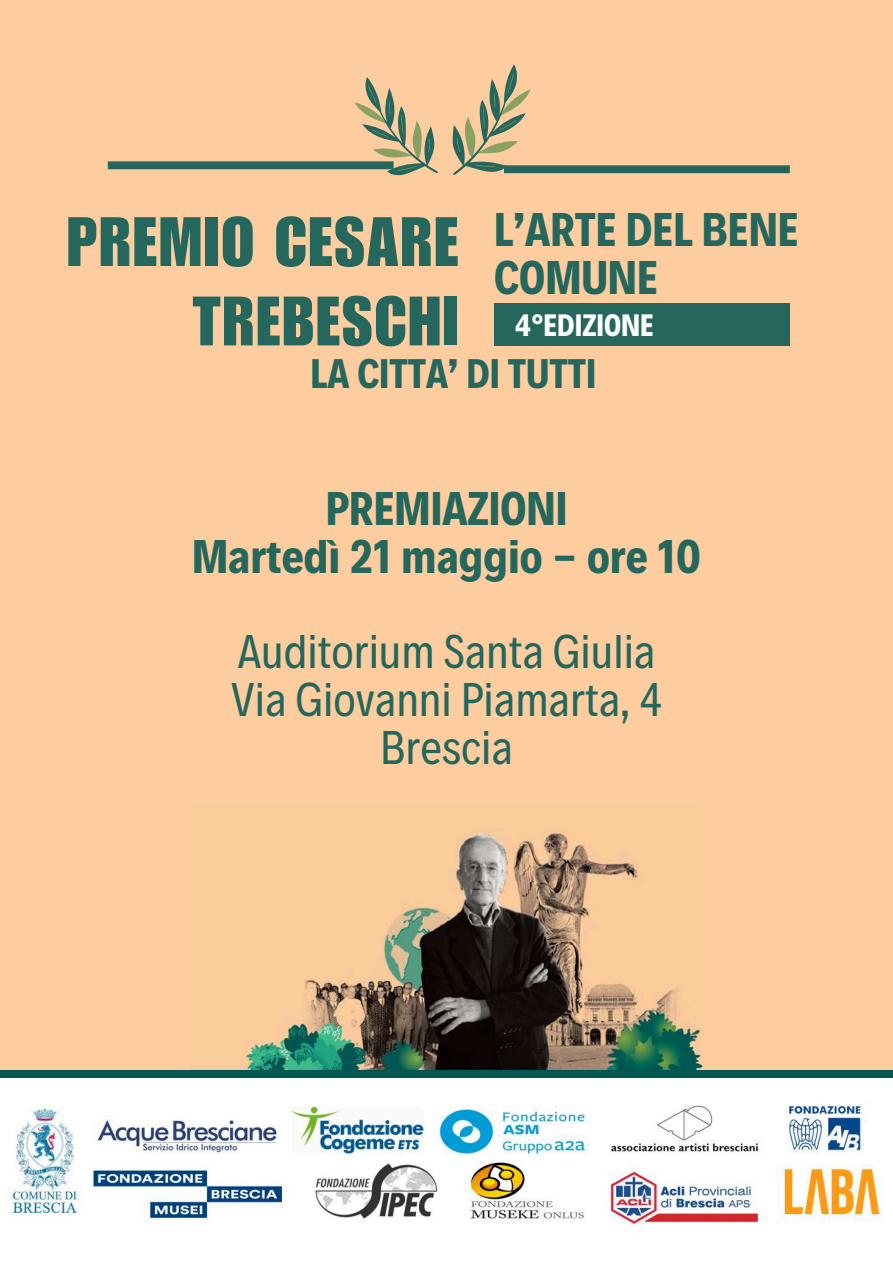
<style>
.page{position:relative;width:893px;height:1263px;background:#fff}
.page>*{position:absolute;margin:0;border:0;box-sizing:border-box;transform-origin:0 0}
.t1{font:68.32px/79.3px "Impact LT Std";letter-spacing:.03em;color:#25675c;text-align:right}
.t2{font:700 47.85px/47.8px "Decalotype";color:#25675c;text-align:center}
.t3{font:47.85px/47.8px "Decalotype";color:#25675c;text-align:center}
.t4{font:700 41.85px "Decalotype";color:#25675c}
.t5{font:700 31.35px "Decalotype";color:#fff}
</style>
<div class="page">
<div style="left:0;top:0;width:893px;height:1078px;background:#fdcd9f"></div>
<div style="left:108px;top:161px;width:286px;height:8px;background:#25675c"></div>
<div style="left:504px;top:165px;width:286px;height:8px;background:#25675c"></div>
<svg style="left:452px;top:64px;width:78px;height:111px"></svg>
<svg style="left:354px;top:77px;width:84px;height:99px"></svg>
<div style="left:494px;top:304px;width:296px;height:42px;background:#25675c"></div>
<img style="left:11px;top:1105px;width:871px;height:122px">
<img style="left:190px;top:832px;width:513px;height:239px">
<div style="left:0;top:1071px;width:893px;height:7px;background:#045650"></div>
<h1 class="t1" style="left:67px;top:201px;width:393px">PREMIO CESARE<br>TREBESCHI</h1>
<p class="t2" style="left:494px;top:203px;width:306px;text-align:left">L’ARTE DEL BENE<br>COMUNE</p>
<p class="t5" style="left:515px;top:303px;width:140px">4°EDIZIONE</p>
<p class="t4" style="left:310px;top:345px;width:287px">LA CITTA’ DI TUTTI</p>
<p class="t2" style="left:192px;top:482px;width:510px">PREMIAZIONI<br>Martedì 21 maggio - ore 10</p>
<p class="t3" style="left:231px;top:625px;width:432px">Auditorium Santa Giulia<br>Via Giovanni Piamarta, 4<br>Brescia</p>
</div>
